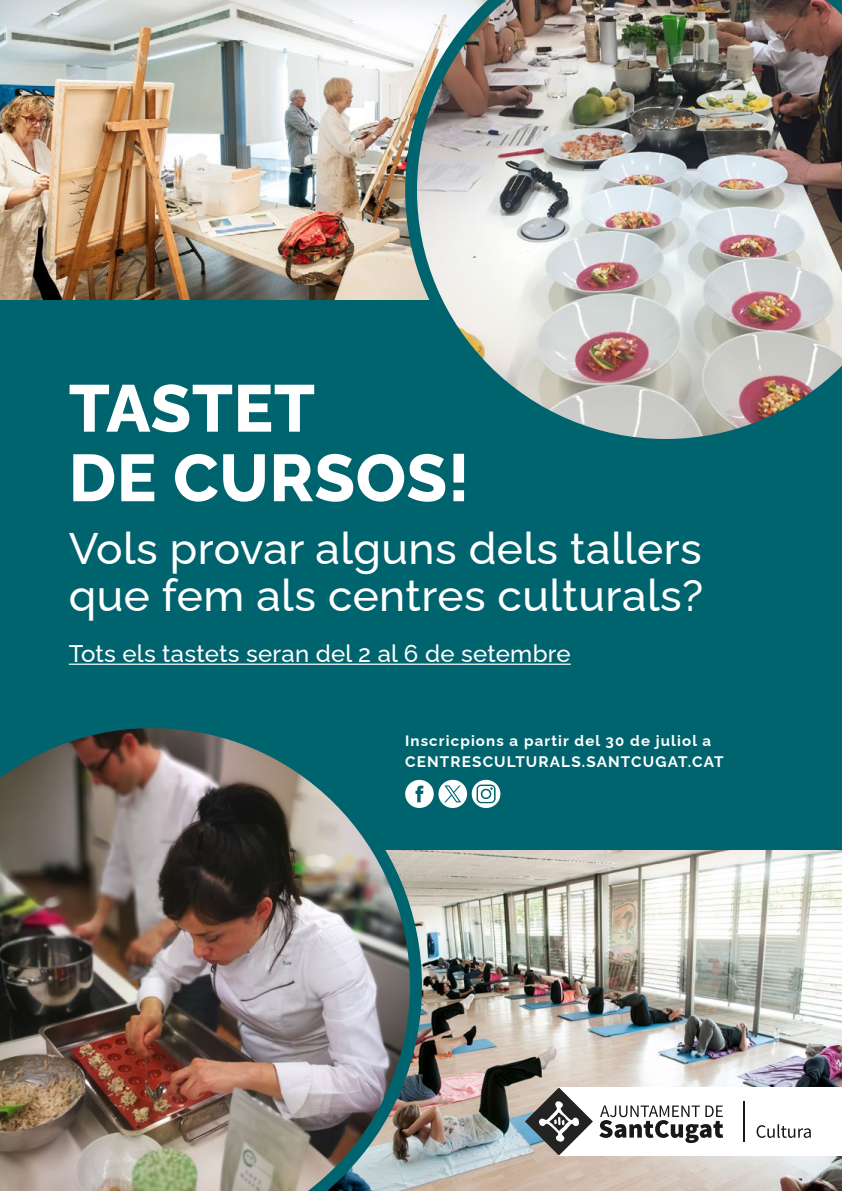
<style>
.page{position:relative;width:842px;height:1191px;background:#fff}
.page>*{position:absolute;margin:0;border:0;box-sizing:border-box;transform-origin:0 0}
.t1{font:800 66.1px/69.5px "Raleway";letter-spacing:.01em;color:#fff}
.t2{font:500 44.2px/47.3px "Raleway";letter-spacing:.01em;color:#fff}
.t3{font:500 24px "Raleway";letter-spacing:.01em;color:#fff}
.t4{font:700 15.3px "Raleway";letter-spacing:.075em;color:#fff}
.t5{font:700 15px "Raleway";letter-spacing:.075em;color:#fff}
</style>
<div class="page">
<div style="left:0;top:0;width:842px;height:1172px;background:#00646f"></div>
<img style="left:422px;top:850px;width:420px;height:341px">
<img style="left:0;top:0;width:405px;height:299px">
<img style="left:405px;top:0;width:437px;height:439px">
<hr style="left:69px;top:663px;width:502px;height:2px;background:#fff">
<img style="left:0;top:728px;width:422px;height:463px">
<div style="left:559px;top:1087px;width:283px;height:68px;background:#fff"></div>
<hr style="left:743px;top:1101px;width:1px;height:40px;background:#191816">
<svg style="left:525px;top:1087px;width:68px;height:68px"></svg>
<svg style="left:599px;top:1105px;width:124px;height:38px"></svg>
<svg style="left:756px;top:1124px;width:55px;height:13px"></svg>
<svg style="left:405px;top:780px;width:95px;height:28px"></svg>
<h1 class="t1" style="left:69px;top:366px;width:402px">TASTET<br>DE CURSOS!</h1>
<p class="t2" style="left:69px;top:520px;width:636px">Vols provar alguns dels tallers que fem als centres culturals?</p>
<p class="t3" style="left:69px;top:634px;width:503px">Tots els tastets seran del 2 al 6 de setembre</p>
<p class="t5" style="left:405px;top:728px;width:307px">Inscricpions a partir del 30 de juliol a</p>
<p class="t4" style="left:405px;top:750px;width:320px">CENTRESCULTURALS.SANTCUGAT.CAT</p>
</div>
